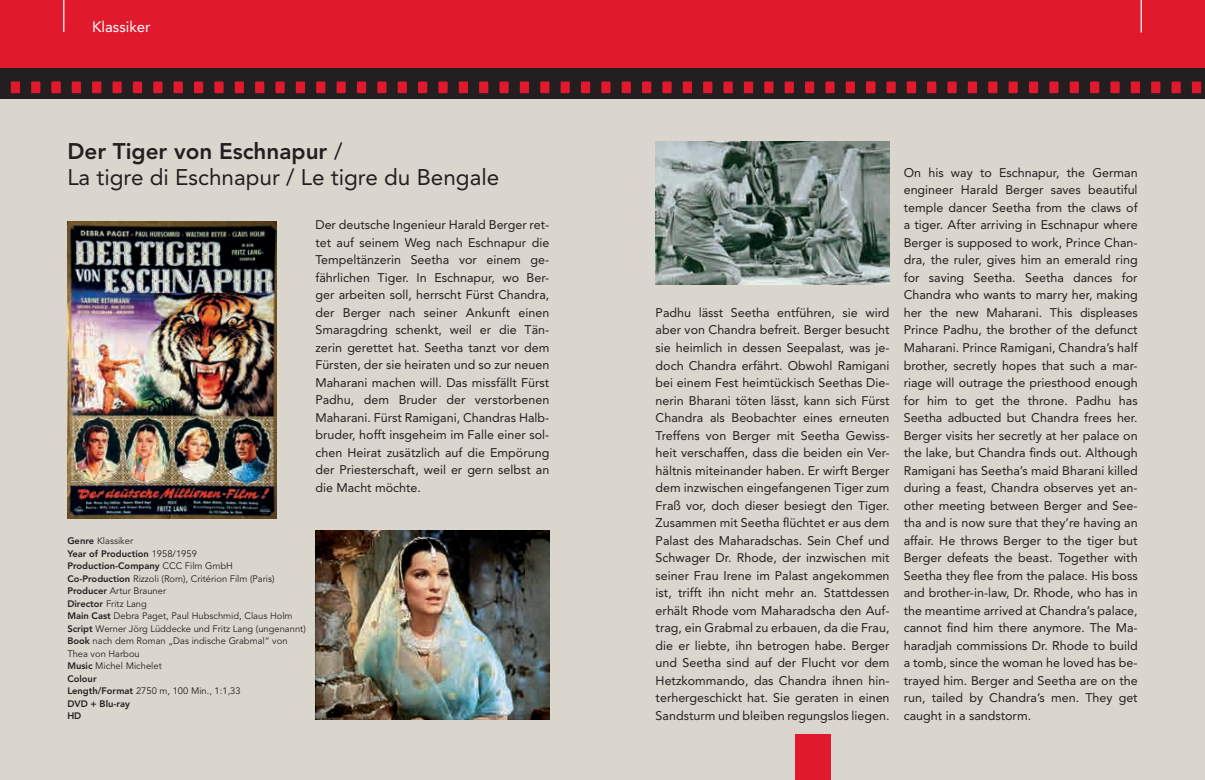
<style>
.page{position:relative;width:1205px;height:780px;background:#fff}
.page>*{position:absolute;margin:0;border:0;box-sizing:border-box;transform-origin:0 0}
.t1{font:22.5px/26.2px "Avenir";color:#231f20}
.t2{font:15px "Avenir";color:#fff}
.t3{font:12.5px/17.5px "Avenir";color:#231f20;text-align:justify}
.t4{font:9.38px/12.5px "Avenir";color:#231f20}
.s1{font-weight:800}
</style>
<div class="page">
<div style="left:0;top:99px;width:1205px;height:681px;background:#dad6ce"></div>
<div style="left:0;top:67px;width:1205px;height:32px;background:#231f20"></div>
<div style="left:0;top:0;width:1205px;height:67px;background:#e1192c"></div>
<div style="left:1192px;top:81px;width:9px;height:12px;background:#e1192c"></div>
<div style="left:1171px;top:81px;width:10px;height:12px;background:#e1192c"></div>
<div style="left:1151px;top:81px;width:9px;height:12px;background:#e1192c"></div>
<div style="left:1131px;top:81px;width:9px;height:12px;background:#e1192c"></div>
<div style="left:1110px;top:81px;width:9px;height:12px;background:#e1192c"></div>
<div style="left:1090px;top:81px;width:9px;height:12px;background:#e1192c"></div>
<div style="left:1069px;top:81px;width:10px;height:12px;background:#e1192c"></div>
<div style="left:1049px;top:81px;width:9px;height:12px;background:#e1192c"></div>
<div style="left:1029px;top:81px;width:9px;height:12px;background:#e1192c"></div>
<div style="left:1008px;top:81px;width:10px;height:12px;background:#e1192c"></div>
<div style="left:988px;top:81px;width:9px;height:12px;background:#e1192c"></div>
<div style="left:968px;top:81px;width:9px;height:12px;background:#e1192c"></div>
<div style="left:947px;top:81px;width:9px;height:12px;background:#e1192c"></div>
<div style="left:927px;top:81px;width:9px;height:12px;background:#e1192c"></div>
<div style="left:907px;top:81px;width:9px;height:12px;background:#e1192c"></div>
<div style="left:886px;top:81px;width:10px;height:12px;background:#e1192c"></div>
<div style="left:866px;top:81px;width:9px;height:12px;background:#e1192c"></div>
<div style="left:846px;top:81px;width:9px;height:12px;background:#e1192c"></div>
<div style="left:825px;top:81px;width:9px;height:12px;background:#e1192c"></div>
<div style="left:805px;top:81px;width:9px;height:12px;background:#e1192c"></div>
<div style="left:784px;top:81px;width:10px;height:12px;background:#e1192c"></div>
<div style="left:764px;top:81px;width:9px;height:12px;background:#e1192c"></div>
<div style="left:744px;top:81px;width:9px;height:12px;background:#e1192c"></div>
<div style="left:723px;top:81px;width:10px;height:12px;background:#e1192c"></div>
<div style="left:703px;top:81px;width:9px;height:12px;background:#e1192c"></div>
<div style="left:683px;top:81px;width:9px;height:12px;background:#e1192c"></div>
<div style="left:662px;top:81px;width:10px;height:12px;background:#e1192c"></div>
<div style="left:642px;top:81px;width:9px;height:12px;background:#e1192c"></div>
<div style="left:622px;top:81px;width:9px;height:12px;background:#e1192c"></div>
<div style="left:601px;top:81px;width:9px;height:12px;background:#e1192c"></div>
<div style="left:581px;top:81px;width:9px;height:12px;background:#e1192c"></div>
<div style="left:560px;top:81px;width:10px;height:12px;background:#e1192c"></div>
<div style="left:540px;top:81px;width:9px;height:12px;background:#e1192c"></div>
<div style="left:520px;top:81px;width:9px;height:12px;background:#e1192c"></div>
<div style="left:499px;top:81px;width:10px;height:12px;background:#e1192c"></div>
<div style="left:479px;top:81px;width:9px;height:12px;background:#e1192c"></div>
<div style="left:459px;top:81px;width:9px;height:12px;background:#e1192c"></div>
<div style="left:438px;top:81px;width:10px;height:12px;background:#e1192c"></div>
<div style="left:418px;top:81px;width:9px;height:12px;background:#e1192c"></div>
<div style="left:398px;top:81px;width:9px;height:12px;background:#e1192c"></div>
<div style="left:377px;top:81px;width:9px;height:12px;background:#e1192c"></div>
<div style="left:357px;top:81px;width:9px;height:12px;background:#e1192c"></div>
<div style="left:336px;top:81px;width:10px;height:12px;background:#e1192c"></div>
<div style="left:316px;top:81px;width:9px;height:12px;background:#e1192c"></div>
<div style="left:296px;top:81px;width:9px;height:12px;background:#e1192c"></div>
<div style="left:275px;top:81px;width:10px;height:12px;background:#e1192c"></div>
<div style="left:255px;top:81px;width:9px;height:12px;background:#e1192c"></div>
<div style="left:235px;top:81px;width:9px;height:12px;background:#e1192c"></div>
<div style="left:214px;top:81px;width:10px;height:12px;background:#e1192c"></div>
<div style="left:194px;top:81px;width:9px;height:12px;background:#e1192c"></div>
<div style="left:174px;top:81px;width:9px;height:12px;background:#e1192c"></div>
<div style="left:153px;top:81px;width:9px;height:12px;background:#e1192c"></div>
<div style="left:133px;top:81px;width:9px;height:12px;background:#e1192c"></div>
<div style="left:112px;top:81px;width:10px;height:12px;background:#e1192c"></div>
<div style="left:92px;top:81px;width:9px;height:12px;background:#e1192c"></div>
<div style="left:72px;top:81px;width:9px;height:12px;background:#e1192c"></div>
<div style="left:52px;top:81px;width:9px;height:12px;background:#e1192c"></div>
<div style="left:31px;top:81px;width:9px;height:12px;background:#e1192c"></div>
<div style="left:11px;top:81px;width:9px;height:12px;background:#e1192c"></div>
<hr style="left:1140px;top:0;width:2px;height:33px;background:#fff">
<hr style="left:63px;top:0;width:1px;height:32px;background:#fff">
<img style="left:656px;top:142px;width:233px;height:142px">
<img style="left:67px;top:221px;width:209px;height:298px">
<img style="left:315px;top:531px;width:234px;height:188px">
<div style="left:796px;top:733px;width:35px;height:47px;background:#e1192c"></div>
<p class="t2" style="left:92px;top:18px;width:60px">Klassiker</p>
<h1 class="t1" style="left:67px;top:138px;width:433px"><span class="s1">Der Tiger von Eschnapur</span> /<br>La tigre di Eschnapur / Le tigre du Bengale</h1>
<p class="t3" style="left:315px;top:216px;width:235px">Der deutsche Ingenieur Harald Berger ret&shy;tet auf seinem Weg nach Eschnapur die Tempeltänzerin Seetha vor einem ge&shy;fährlichen Tiger. In Eschnapur, wo Ber&shy;ger arbeiten soll, herrscht Fürst Chandra, der Berger nach seiner Ankunft einen Smaragdring schenkt, weil er die Tän&shy;zerin gerettet hat. Seetha tanzt vor dem Fürsten, der sie heiraten und so zur neuen Maharani machen will. Das missfällt Fürst Padhu, dem Bruder der verstorbenen Maharani. Fürst Ramigani, Chandras Halb&shy;bruder, hofft insgeheim im Falle einer sol&shy;chen Heirat zusätzlich auf die Empörung der Priesterschaft, weil er gern selbst an die Macht möchte.</p>
<p class="t4" style="left:67px;top:535px;width:240px"><span class="s1">Genre</span> Klassiker<br><span class="s1">Year of Production</span> 1958/1959<br><span class="s1">Production-Company</span> CCC Film GmbH<br><span class="s1">Co-Production</span> Rizzoli (Rom), Critérion Film (Paris)<br><span class="s1">Producer</span> Artur Brauner<br><span class="s1">Director</span> Fritz Lang<br><span class="s1">Main Cast</span> Debra Paget, Paul Hubschmid, Claus Holm<br><span class="s1">Script</span> Werner Jörg Lüddecke und Fritz Lang (ungenannt)<br><span class="s1">Book</span> nach dem Roman „Das indische Grabmal“ von<br>Thea von Harbou<br><span class="s1">Music</span> Michel Michelet<br><span class="s1">Colour<br>Length/Format</span> 2750 m, 100 Min., 1:1,33<br><span class="s1">DVD + Blu-ray<br>HD</span></p>
<p class="t3" style="left:656px;top:304px;width:235px">Padhu lässt Seetha entführen, sie wird aber von Chandra befreit. Berger besucht sie heimlich in dessen Seepalast, was je&shy;doch Chandra erfährt. Obwohl Ramigani bei einem Fest heimtückisch Seethas Die&shy;nerin Bharani töten lässt, kann sich Fürst Chandra als Beobachter eines erneuten Treffens von Berger mit Seetha Gewiss&shy;heit verschaffen, dass die beiden ein Ver&shy;hältnis miteinander haben. Er wirft Berger dem inzwischen eingefangenen Tiger zum Fraß vor, doch dieser besiegt den Tiger.<br>Zusammen mit Seetha flüchtet er aus dem Palast des Maharadschas. Sein Chef und Schwager Dr. Rhode, der inzwischen mit seiner Frau Irene im Palast angekommen ist, trifft ihn nicht mehr an. Stattdessen erhält Rhode vom Maharadscha den Auf&shy;trag, ein Grabmal zu erbauen, da die Frau, die er liebte, ihn betrogen habe. Berger und Seetha sind auf der Flucht vor dem Hetzkommando, das Chandra ihnen hin&shy;terhergeschickt hat. Sie geraten in einen Sandsturm und bleiben regungslos liegen.</p>
<p class="t3" style="left:904px;top:164px;width:235px">On his way to Eschnapur, the German engineer Harald Berger saves beautiful temple dancer Seetha from the claws of a tiger. After arriving in Eschnapur where Berger is supposed to work, Prince Chan&shy;dra, the ruler, gives him an emerald ring for saving Seetha. Seetha dances for Chandra who wants to marry her, making her the new Maharani. This displeases Prince Padhu, the brother of the defunct Maharani. Prince Ramigani, Chandra’s half brother, secretly hopes that such a mar&shy;riage will outrage the priesthood enough for him to get the throne. Padhu has Seetha adbucted but Chandra frees her.<br>Berger visits her secretly at her palace on the lake, but Chandra finds out. Although Ramigani has Seetha’s maid Bharani killed during a feast, Chandra observes yet an&shy;other meeting between Berger and See&shy;tha and is now sure that they’re having an affair. He throws Berger to the tiger but Berger defeats the beast. Together with Seetha they flee from the palace. His boss and brother-in-law, Dr. Rhode, who has in the meantime arrived at Chandra’s palace, cannot find him there anymore. The Ma&shy;haradjah commissions Dr. Rhode to build a tomb, since the woman he loved has be&shy;trayed him. Berger and Seetha are on the run, tailed by Chandra’s men. They get caught in a sandstorm.</p>
</div>
